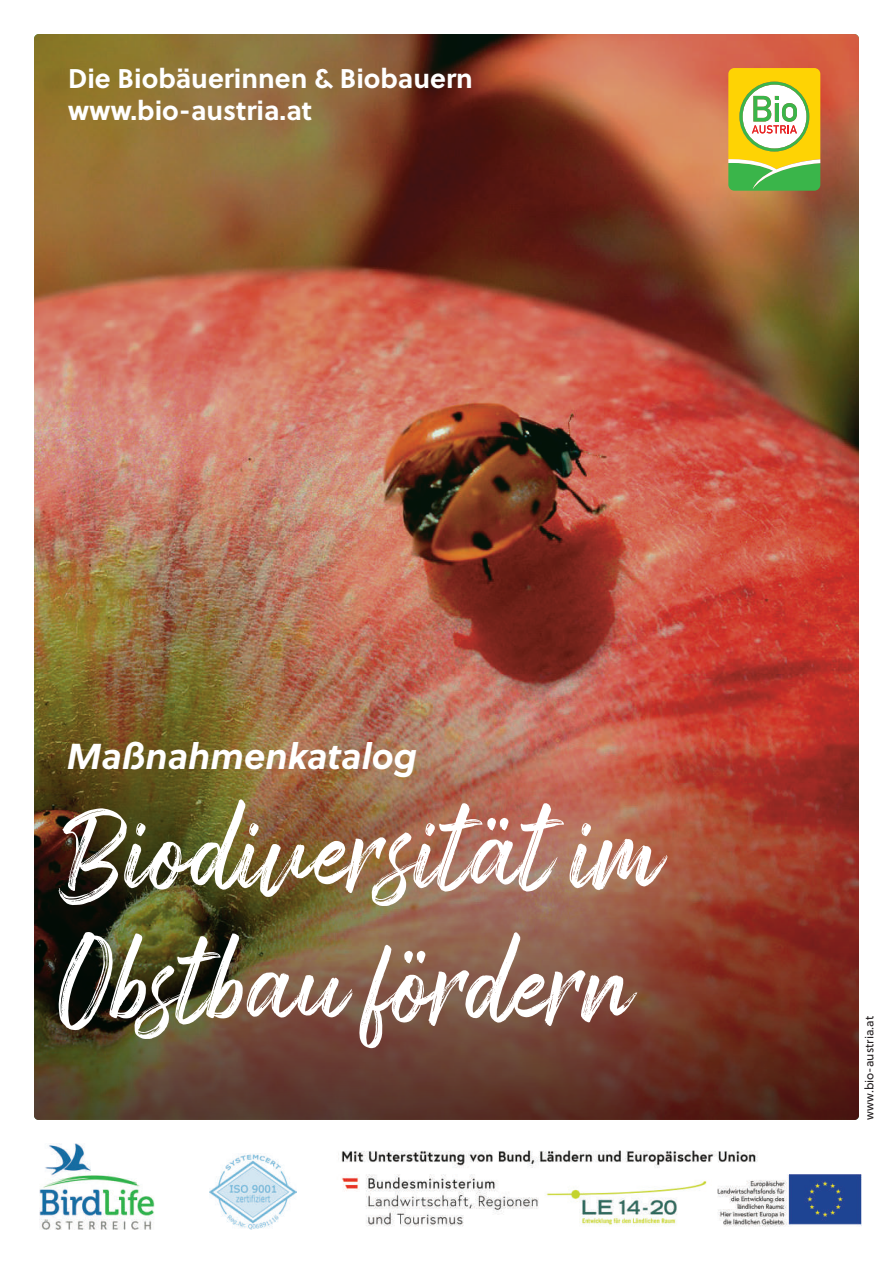
<style>
.page{position:relative;width:893px;height:1263px;background:#fff}
.page>*{position:absolute;margin:0;border:0;box-sizing:border-box;transform-origin:0 0}
.t1{font:105px/132.9px "Arsilon";color:#fff}
.t2{font:italic 700 36px "Soleil";color:#fff}
.t3{font:700 27px/31.5px "Soleil";color:#fff}
.t4{font:12px "Soleil";color:#231f20}
</style>
<div class="page">
<img style="left:34px;top:34px;width:825px;height:640px">
<img style="left:34px;top:672px;width:825px;height:448px;border-radius:4px">
<img style="left:210px;top:1153px;width:87px;height:77px">
<img style="left:39px;top:1144px;width:116px;height:85px">
<img style="left:338px;top:1150px;width:524px;height:77px">
<svg style="left:728px;top:68px;width:92px;height:123px"></svg>
<p class="t3" style="left:68px;top:63px;width:406px">Die Biobäuerinnen &amp; Biobauern www.bio-austria.at</p>
<h2 class="t2" style="left:67px;top:728px;width:351px">Maßnahmenkatalog</h2>
<h1 class="t1" style="left:59px;top:781px;width:606px">Biodiversität im<br>Obstbau fördern</h1>
<p class="t4" style="left:862px;top:1120px;width:105px;rotate:-90deg">www.bio-austria.at</p>
</div>
